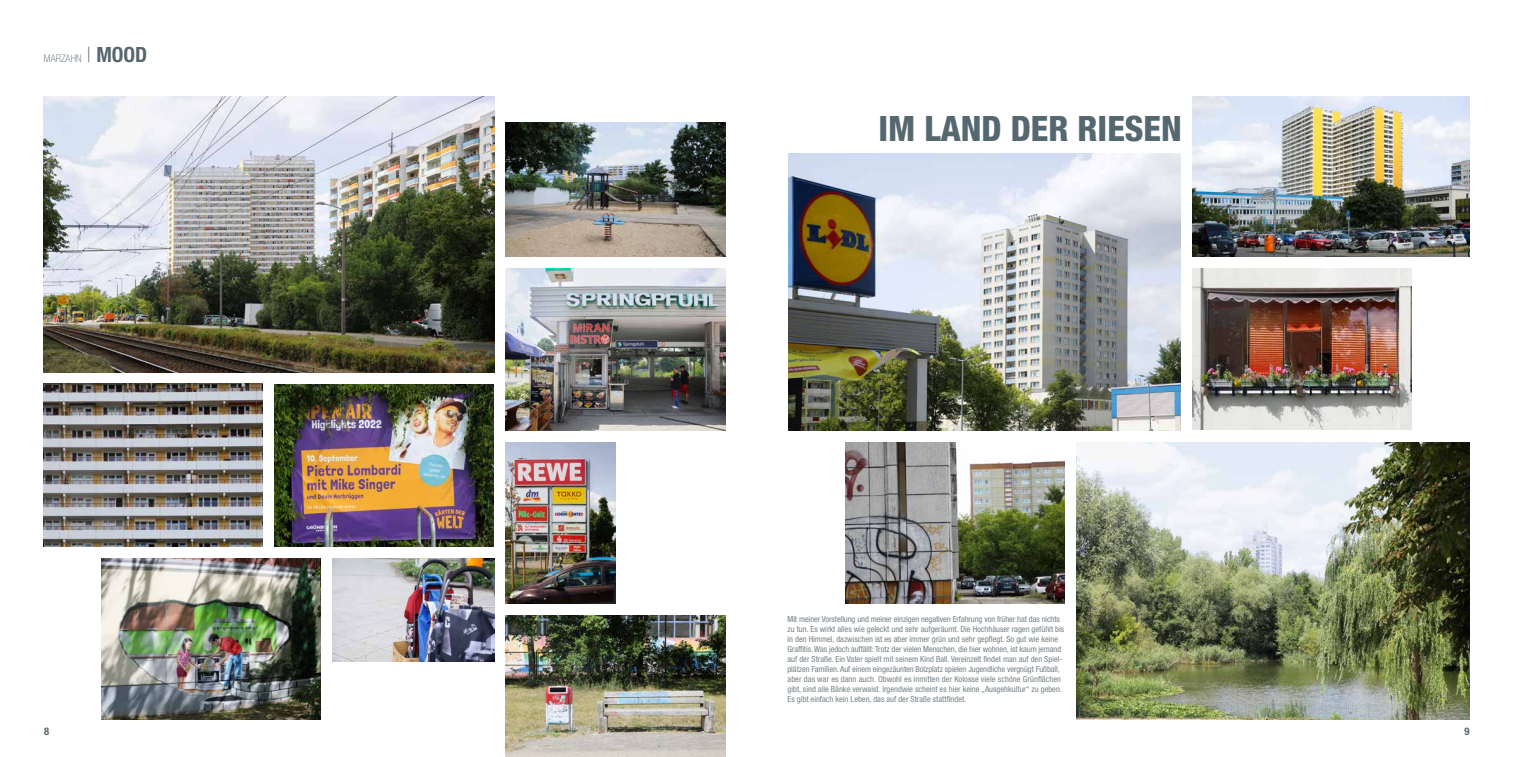
<style>
.page{position:relative;width:1513px;height:757px;background:#fff}
.page>*{position:absolute;margin:0;border:0;box-sizing:border-box;transform-origin:0 0}
.t1{font:800 condensed 35px "Helvetica Neue LT Pro";color:#55676f}
.t2{font:100 condensed 10.5px "Helvetica Neue LT Pro";color:#58666d}
.t3{font:700 condensed 10.5px "Helvetica Neue LT Pro";color:#58666d}
.t4{font:condensed 8.31px/10px "Helvetica Neue LT Pro";color:#778186}
.s1{font-size:21px}
.s2{font-weight:700;font-size:21px}
</style>
<div class="page">
<img style="left:44px;top:96px;width:450px;height:276px">
<img style="left:101px;top:558px;width:219px;height:161px">
<img style="left:333px;top:558px;width:161px;height:103px">
<img style="left:506px;top:269px;width:219px;height:161px">
<img style="left:275px;top:385px;width:219px;height:161px">
<img style="left:506px;top:442px;width:110px;height:161px">
<img style="left:1192px;top:269px;width:219px;height:161px">
<img style="left:788px;top:153px;width:392px;height:277px">
<img style="left:846px;top:442px;width:219px;height:161px">
<img style="left:1077px;top:442px;width:392px;height:277px">
<img style="left:506px;top:123px;width:219px;height:134px">
<img style="left:44px;top:384px;width:219px;height:162px">
<img style="left:506px;top:615px;width:219px;height:141px">
<img style="left:1192px;top:96px;width:277px;height:161px">
<p class="t2" style="left:44px;top:53px;width:105px">MARZAHN <span class="s1">|</span> <span class="s2">MOOD</span></p>
<h1 class="t1" style="left:878px;top:107px;width:305px">IM LAND DER RIESEN</h1>
<p class="t4" style="left:788px;top:613px;width:278px">Mit meiner Vorstellung und meiner einzigen negativen Erfahrung von früher hat das nichts zu tun. Es wirkt alles wie geleckt und sehr aufgeräumt. Die Hochhäuser ragen gefühlt bis in den Himmel, dazwischen ist es aber immer grün und sehr gepflegt. So gut wie keine Graffitis. Was jedoch auffällt: Trotz der vielen Menschen, die hier wohnen, ist kaum jemand auf der Straße. Ein Vater spielt mit seinem Kind Ball. Vereinzelt findet man auf den Spiel&shy;plätzen Familien. Auf einem eingezäunten Bolzplatz spielen Jugendliche vergnügt Fußball, aber das war es dann auch. Obwohl es inmitten der Kolosse viele schöne Grünflächen gibt, sind alle Bänke verwaist. Irgendwie scheint es hier keine „Ausgehkultur“ zu geben.<br>Es gibt einfach kein Leben, das auf der Straße stattfindet.</p>
<p class="t3" style="left:44px;top:725px;width:7px">8</p>
<p class="t3" style="left:1465px;top:725px;width:7px">9</p>
</div>
